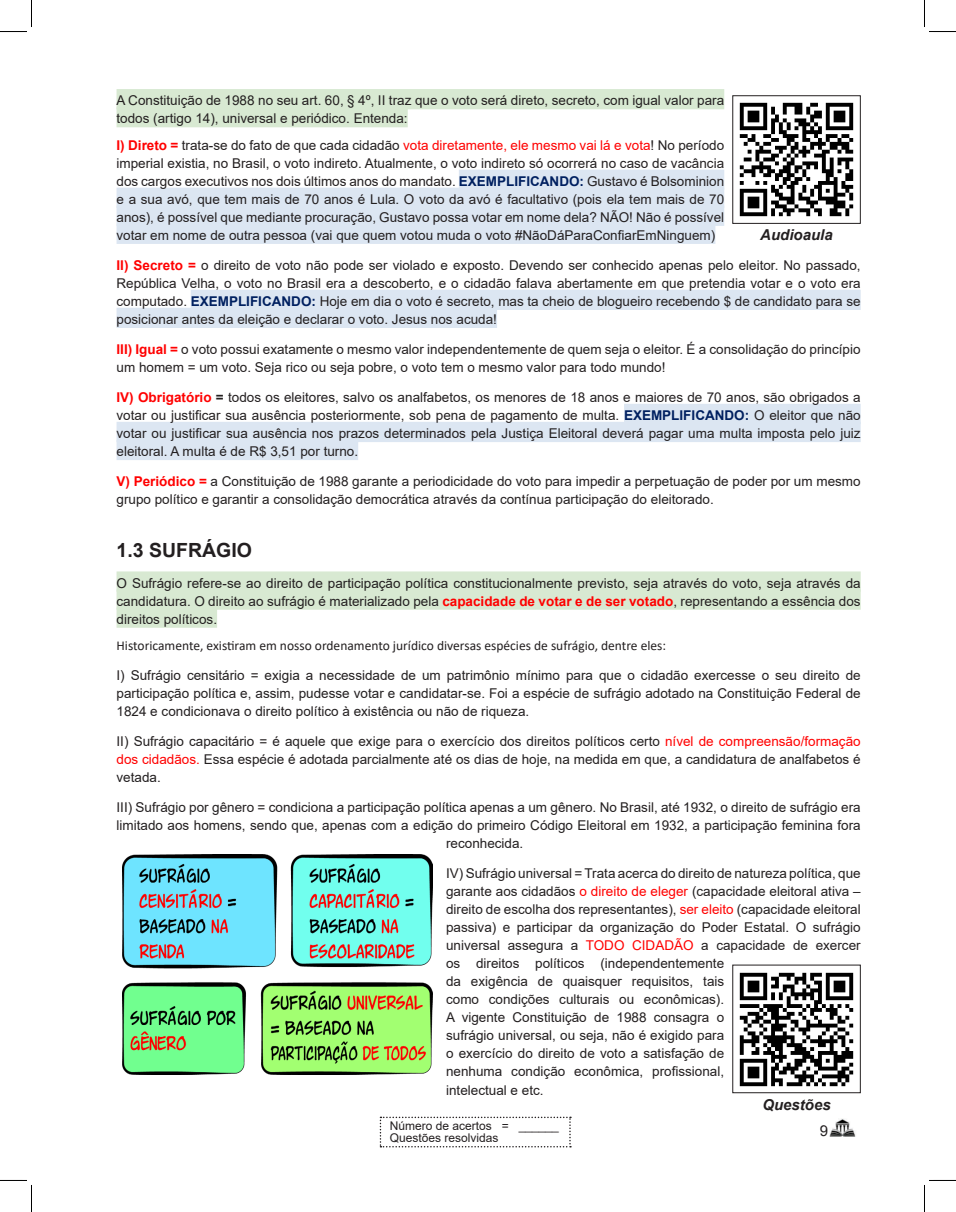
<style>
.page{position:relative;width:956px;height:1212px;background:#fff}
.page>*{position:absolute;margin:0;border:0;box-sizing:border-box;transform-origin:0 0}
.SUBTITULO_X_X{font:700 19.5px "Arial";color:#231f20}
.t1{font:italic 700 15px "Arial";color:#231f20}
.t2{font:15px "Arial";color:#231f20}
.Verde{font:13.5px/18px "Arial";color:#231f20;text-align:justify}
.t3{font:13.5px "Calibri";color:#231f20}
.t4{font:12px/12px "Arial";color:#231f20}
.s1{font-weight:700;color:#f00}
.s2{color:#f00}
.s3{font-weight:700;color:#002060}
.s4{font-weight:700}
</style>
<div class="page">
<img style="left:830px;top:1118px;width:26px;height:19px">
<svg style="left:380px;top:1116px;width:191px;height:31px"></svg>
<div style="left:117px;top:89px;width:607px;height:20px;background:#d8e9d2"></div>
<div style="left:117px;top:107px;width:291px;height:20px;background:#d8e9d2"></div>
<div style="left:459px;top:169px;width:265px;height:21px;background:#dce6f2"></div>
<div style="left:117px;top:187px;width:607px;height:21px;background:#dce6f2"></div>
<div style="left:117px;top:205px;width:607px;height:21px;background:#dce6f2"></div>
<div style="left:117px;top:223px;width:598px;height:21px;background:#dce6f2"></div>
<div style="left:191px;top:289px;width:670px;height:21px;background:#dce6f2"></div>
<div style="left:117px;top:307px;width:380px;height:21px;background:#dce6f2"></div>
<div style="left:624px;top:403px;width:237px;height:21px;background:#dce6f2"></div>
<div style="left:117px;top:421px;width:744px;height:21px;background:#dce6f2"></div>
<div style="left:117px;top:439px;width:241px;height:21px;background:#dce6f2"></div>
<div style="left:117px;top:571px;width:744px;height:20px;background:#d8e9d2"></div>
<div style="left:117px;top:589px;width:744px;height:20px;background:#d8e9d2"></div>
<div style="left:117px;top:607px;width:100px;height:20px;background:#d8e9d2"></div>
<img style="left:739px;top:972px;width:115px;height:115px">
<div style="left:732px;top:964px;width:129px;height:128px;border:1px solid #231f20"></div>
<img style="left:739px;top:102px;width:115px;height:115px">
<div style="left:732px;top:95px;width:129px;height:129px;border:1px solid #231f20"></div>
<img style="left:122px;top:854px;width:311px;height:220px">
<svg style="left:0;top:0;width:32px;height:32px"></svg>
<svg style="left:0;top:1179px;width:32px;height:32px"></svg>
<svg style="left:924px;top:0;width:32px;height:32px"></svg>
<svg style="left:924px;top:1179px;width:32px;height:32px"></svg>
<p class="Verde" style="left:117px;top:91px;width:609px">A Constituição de 1988 no seu art. 60, § 4º, II traz que o voto será direto, secreto, com igual valor para todos (artigo 14), universal e periódico. Entenda:</p>
<p class="Verde" style="left:117px;top:136px;width:609px"><span class="s1">I) Direto =</span> trata-se do fato de que cada cidadão <span class="s2">vota diretamente, ele mesmo vai lá e vota</span>! No período imperial existia, no Brasil, o voto indireto. Atualmente, o voto indireto só ocorrerá no caso de vacância dos cargos executivos nos dois últimos anos do mandato. <span class="s3">EXEMPLIFICANDO:</span> Gustavo é Bolsominion e a sua avó, que tem mais de 70 anos é Lula. O voto da avó é facultativo (pois ela tem mais de 70 anos), é possível que mediante procuração, Gustavo possa votar em nome dela? NÃO! Não é possível votar em nome de outra pessoa (vai que quem votou muda o voto #NãoDáParaConfiarEmNinguem)</p>
<p class="Verde" style="left:117px;top:256px;width:746px"><span class="s1">II) Secreto =</span> o direito de voto não pode ser violado e exposto. Devendo ser conhecido apenas pelo eleitor. No passado, República Velha, o voto no Brasil era a descoberto, e o cidadão falava abertamente em que pretendia votar e o voto era computado. <span class="s3">EXEMPLIFICANDO:</span> Hoje em dia o voto é secreto, mas ta cheio de blogueiro recebendo $ de candidato para se posicionar antes da eleição e declarar o voto. Jesus nos acuda!</p>
<p class="Verde" style="left:117px;top:340px;width:746px"><span class="s1">III) Igual =</span> o voto possui exatamente o mesmo valor independentemente de quem seja o eleitor. É a consolidação do princípio um homem = um voto. Seja rico ou seja pobre, o voto tem o mesmo valor para todo mundo!</p>
<p class="Verde" style="left:117px;top:388px;width:746px"><span class="s1">IV) Obrigatório</span> <span class="s4">=</span> todos os eleitores, salvo os analfabetos, os menores de 18 anos e maiores de 70 anos, são obrigados a votar ou justificar sua ausência posteriormente, sob pena de pagamento de multa. <span class="s3">EXEMPLIFICANDO:</span> O eleitor que não votar ou justificar sua ausência nos prazos determinados pela Justiça Eleitoral deverá pagar uma multa imposta pelo juiz eleitoral. A multa é de R$ 3,51 por turno.</p>
<p class="Verde" style="left:117px;top:472px;width:746px"><span class="s1">V) Periódico =</span> a Constituição de 1988 garante a periodicidade do voto para impedir a perpetuação de poder por um mesmo grupo político e garantir a consolidação democrática através da contínua participação do eleitorado.</p>
<p class="SUBTITULO_X_X" style="left:117px;top:536px;width:137px">1.3 SUFRÁGIO</p>
<p class="Verde" style="left:117px;top:573px;width:746px">O Sufrágio refere-se ao direito de participação política constitucionalmente previsto, seja através do voto, seja através da candidatura. O direito ao sufrágio é materializado pela <span class="s1">capacidade de votar e de ser votado</span>, representando a essência dos direitos políticos.</p>
<p class="t3" style="left:117px;top:636px;width:551px">Historicamente, existiram em nosso ordenamento jurídico diversas espécies de sufrágio, dentre eles:</p>
<p class="Verde" style="left:117px;top:666px;width:746px">I) Sufrágio censitário = exigia a necessidade de um patrimônio mínimo para que o cidadão exercesse o seu direito de participação política e, assim, pudesse votar e candidatar-se. Foi a espécie de sufrágio adotado na Constituição Federal de 1824 e condicionava o direito político à existência ou não de riqueza.</p>
<p class="Verde" style="left:117px;top:732px;width:746px">II) Sufrágio capacitário = é aquele que exige para o exercício dos direitos políticos certo <span class="s2">nível de compreensão/formação dos cidadãos.</span> Essa espécie é adotada parcialmente até os dias de hoje, na medida em que, a candidatura de analfabetos é vetada.</p>
<p class="Verde" style="left:117px;top:798px;width:746px;text-align:center">III) Sufrágio por gênero = condiciona a participação política apenas a um gênero. No Brasil, até 1932, o direito de sufrágio era limitado aos homens, sendo que, apenas com a edição do primeiro Código Eleitoral em 1932, a participação feminina fora reconhecida.</p>
<p class="Verde" style="left:446px;top:864px;width:416px;text-align:left">IV) Sufrágio universal = Trata acerca do direito de natureza política, que garante aos cidadãos <span class="s2">o direito de eleger</span> (capacidade eleitoral ativa – direito de escolha dos representantes), <span class="s2">ser eleito</span> (capacidade eleitoral passiva) e participar da organização do Poder Estatal. O sufrágio universal assegura a <span class="s2">TODO CIDADÃO</span> a capacidade de exercer os direitos políticos (independentemente<br>da exigência de quaisquer requisitos, tais<br>como condições culturais ou econômicas).<br>A vigente Constituição de 1988 consagra o<br>sufrágio universal, ou seja, não é exigido para<br>o exercício do direito de voto a satisfação de<br>nenhuma condição econômica, profissional,<br>intelectual e etc.</p>
<p class="t1" style="left:762px;top:1093px;width:70px">Questões</p>
<p class="t1" style="left:760px;top:225px;width:74px">Audioaula</p>
<p class="t4" style="left:390px;top:1119px;width:171px">Número de acertos = ______<br>Questões resolvidas</p>
<p class="t2" style="left:820px;top:1120px;width:10px">9</p>
</div>
